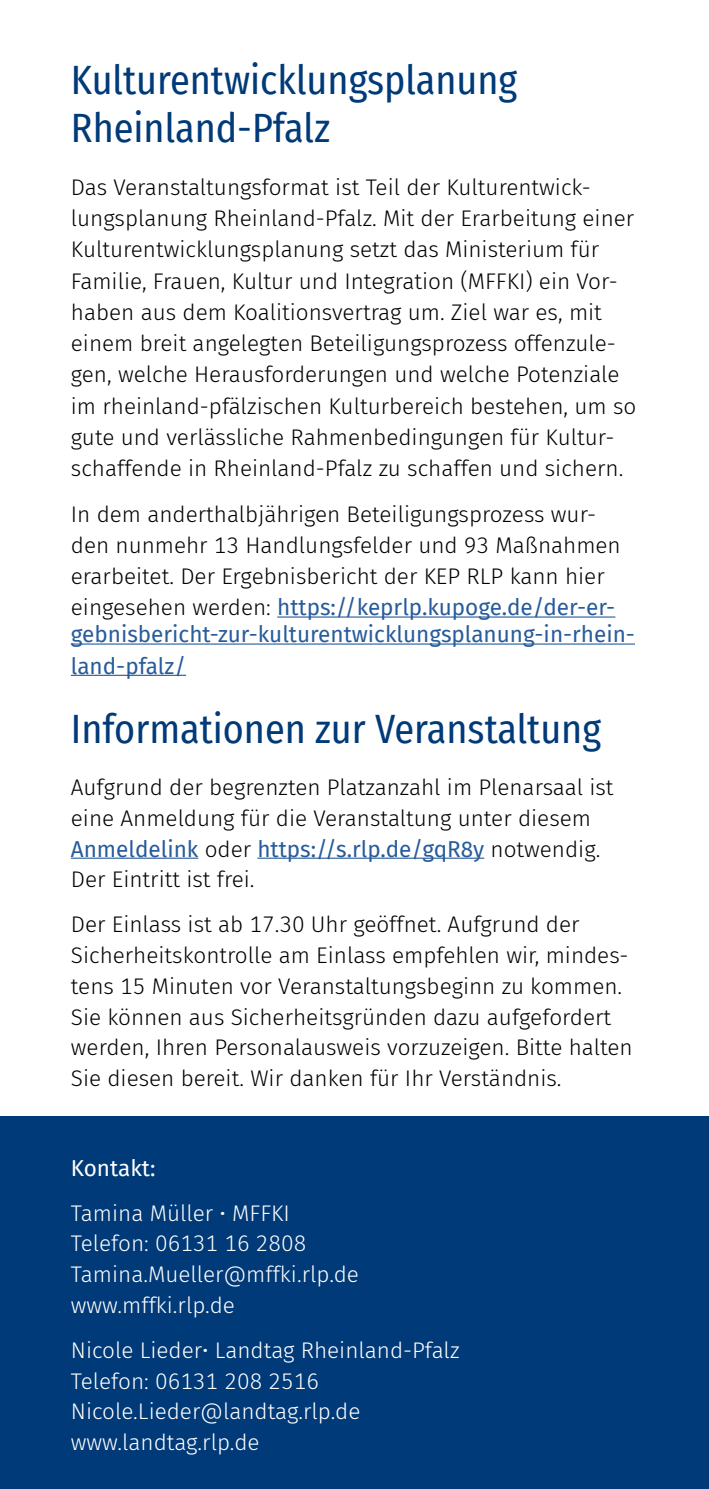
<style>
.page{position:relative;width:709px;height:1489px;background:#fff}
.page>*{position:absolute;margin:0;border:0;box-sizing:border-box;transform-origin:0 0}
.t1{font:40px/48px "Fira Sans Condensed";color:#003a78}
.t2{font:300 22.5px/31.2px "Fira Sans";color:#000}
.t3{font:300 22.5px/30.8px "Fira Sans";color:#fff}
.t4{font:22.5px/31.2px "Fira Sans";color:#275b9b}
.t5{font:22.5px "Fira Sans";color:#fff}
.s1{font-weight:400;color:#275b9b}
</style>
<div class="page">
<div style="left:0;top:1116px;width:709px;height:372px;background:#003a78"></div>
<hr style="left:277px;top:616px;width:338px;height:1px;background:#275b9b">
<hr style="left:71px;top:643px;width:564px;height:1px;background:#275b9b">
<hr style="left:71px;top:674px;width:115px;height:2px;background:#275b9b">
<hr style="left:71px;top:857px;width:127px;height:1px;background:#275b9b">
<hr style="left:257px;top:857px;width:227px;height:1px;background:#275b9b">
<p class="t1" style="left:71px;top:55px;width:448px">Kulturentwicklungsplanung<br>Rheinland-Pfalz</p>
<p class="t2" style="left:71px;top:171px;width:567px">Das Veranstaltungsformat ist Teil der Kulturentwick&shy;lungsplanung Rheinland-Pfalz. Mit der Erarbeitung einer Kulturentwicklungsplanung setzt das Ministerium für Familie, Frauen, Kultur und Integration (MFFKI) ein Vor&shy;haben aus dem Koalitionsvertrag um. Ziel war es, mit einem breit angelegten Beteiligungsprozess offenzule&shy;gen, welche Herausforderungen und welche Potenziale im rheinland-pfälzischen Kulturbereich bestehen, um so gute und verlässliche Rahmenbedingungen für Kultur&shy;schaffende in Rheinland-Pfalz zu schaffen und sichern.</p>
<p class="t2" style="left:71px;top:498px;width:551px">In dem anderthalbjährigen Beteiligungsprozess wur&shy;den nunmehr 13 Handlungsfelder und 93 Maßnahmen erarbeitet. Der Ergebnisbericht der KEP RLP kann hier eingesehen werden: <span class="s1">https://keprlp.kupoge.de/der-er-</span></p>
<p class="t4" style="left:71px;top:618px;width:565px">gebnisbericht-zur-kulturentwicklungsplanung-in-rhein&shy;land-pfalz/</p>
<p class="t1" style="left:71px;top:704px;width:532px">Informationen zur Veranstaltung</p>
<p class="t2" style="left:71px;top:771px;width:544px">Aufgrund der begrenzten Platzanzahl im Plenarsaal ist eine Anmeldung für die Veranstaltung unter diesem <span class="s1">Anmeldelink</span> oder <span class="s1">https://s.rlp.de/gqR8y</span> notwendig.<br>Der Eintritt ist frei.</p>
<p class="t2" style="left:71px;top:908px;width:563px">Der Einlass ist ab 17.30 Uhr geöffnet. Aufgrund der Sicherheitskontrolle am Einlass empfehlen wir, mindes&shy;tens 15 Minuten vor Veranstaltungsbeginn zu kommen.<br>Sie können aus Sicherheitsgründen dazu aufgefordert werden, Ihren Personalausweis vorzuzeigen. Bitte halten Sie diesen bereit. Wir danken für Ihr Verständnis.</p>
<p class="t5" style="left:71px;top:1150px;width:86px">Kontakt:</p>
<p class="t3" style="left:71px;top:1197px;width:289px">Tamina Müller • MFFKI<br>Telefon: 06131 16 2808<br>Tamina.Mueller@mffki.rlp.de www.mffki.rlp.de</p>
<p class="t3" style="left:71px;top:1334px;width:390px">Nicole Lieder• Landtag Rheinland-Pfalz<br>Telefon: 06131 208 2516<br>Nicole.Lieder@landtag.rlp.de www.landtag.rlp.de</p>
</div>
